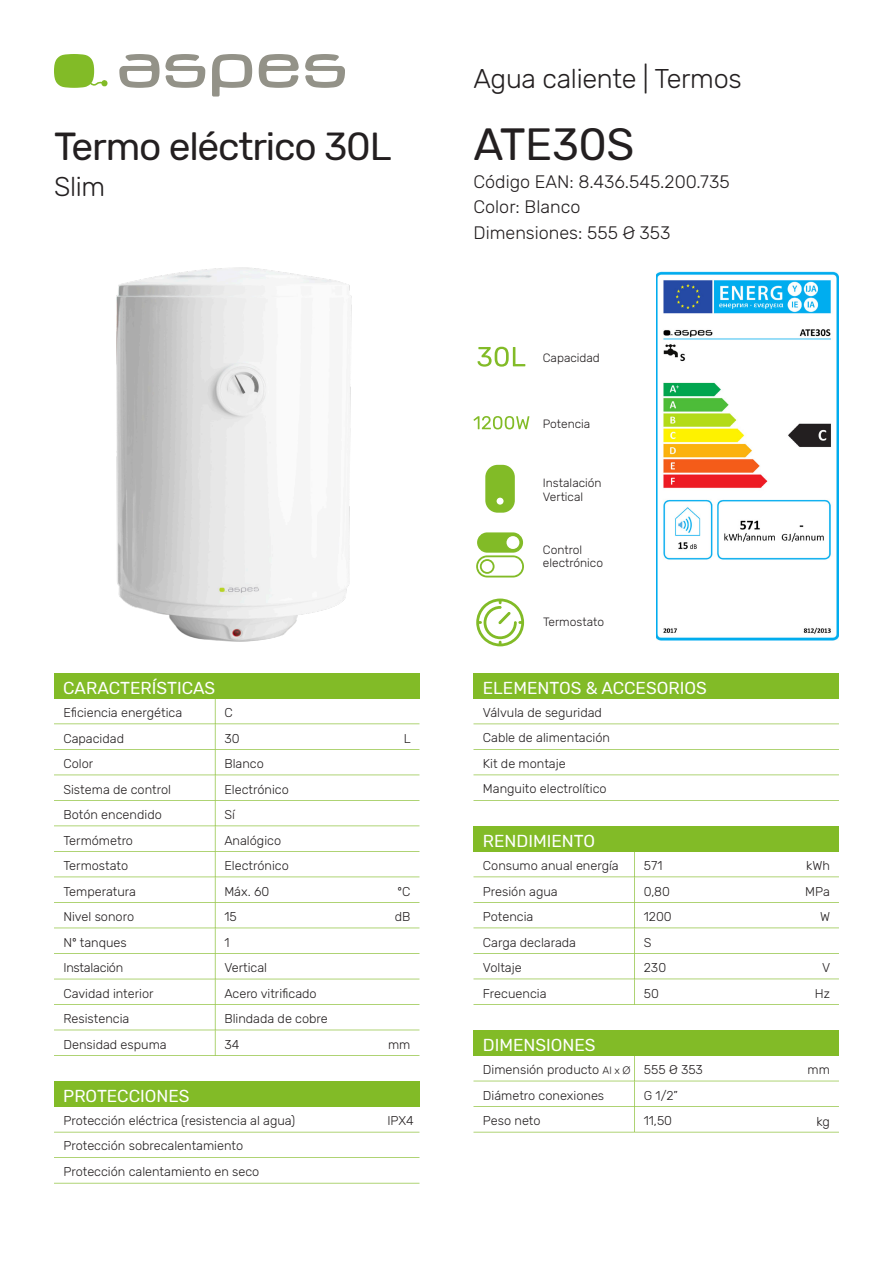
<style>
.page{position:relative;width:893px;height:1263px;background:#fff}
.page>*{position:absolute;margin:0;border:0;box-sizing:border-box;transform-origin:0 0}
.REFERENCIA{font:45px "Rubik";letter-spacing:-.01em;color:#231f20}
.FAMILIA{font:39px "Rubik";letter-spacing:-.03em;color:#231f20}
.SUB_TITULO{font:300 27px "Rubik";letter-spacing:-.01em;color:#231f20}
.TEXTO{font:300 18px "Rubik";color:#231f20}
.TITULO_TABLA{font:17.25px "Rubik";color:#fff}
.TEXTO_TABLA{font:300 12.75px "Rubik";color:#231f20}
.UNIDADES_TABLA{font:300 12.75px "Rubik";color:#231f20}
.TEXTO_TABLA-2{font:300 12.75px "Rubik";letter-spacing:-.02em;color:#231f20}
.INFO_ICONOS{font:300 12px "Rubik";color:#231f20}
.s1{font-size:10.5px}
.s2{font-family:"Arial Nova";font-size:10.5px}
</style>
<div class="page">
<svg style="left:212px;top:54px;width:40px;height:43px"></svg>
<svg style="left:305px;top:54px;width:40px;height:34px"></svg>
<svg style="left:259px;top:54px;width:40px;height:34px"></svg>
<svg style="left:119px;top:54px;width:86px;height:34px"></svg>
<svg style="left:54px;top:54px;width:54px;height:34px"></svg>
<img style="left:656px;top:271px;width:182px;height:370px">
<img style="left:116px;top:267px;width:236px;height:375px">
<svg style="left:473px;top:416px;width:56px;height:13px"></svg>
<svg style="left:477px;top:347px;width:48px;height:20px"></svg>
<svg style="left:485px;top:465px;width:30px;height:48px"></svg>
<svg style="left:476px;top:598px;width:48px;height:48px"></svg>
<svg style="left:476px;top:532px;width:48px;height:45px"></svg>
<div style="left:54px;top:673px;width:365px;height:26px;background:#82bb27"></div>
<div style="left:54px;top:1081px;width:365px;height:26px;background:#82bb27"></div>
<div style="left:473px;top:1030px;width:366px;height:26px;background:#82bb27"></div>
<div style="left:473px;top:673px;width:366px;height:26px;background:#82bb27"></div>
<svg style="left:473px;top:1056px;width:366px;height:76px"></svg>
<svg style="left:54px;top:699px;width:365px;height:357px"></svg>
<div style="left:473px;top:826px;width:366px;height:26px;background:#82bb27"></div>
<svg style="left:473px;top:852px;width:366px;height:153px"></svg>
<svg style="left:54px;top:1132px;width:365px;height:1px"></svg>
<svg style="left:54px;top:1157px;width:365px;height:1px"></svg>
<svg style="left:473px;top:724px;width:366px;height:1px"></svg>
<svg style="left:54px;top:1183px;width:365px;height:1px"></svg>
<svg style="left:473px;top:749px;width:366px;height:1px"></svg>
<svg style="left:473px;top:774px;width:366px;height:1px"></svg>
<svg style="left:473px;top:800px;width:366px;height:1px"></svg>
<p class="SUB_TITULO" style="left:473px;top:63px;width:270px">Agua caliente | Termos</p>
<p class="FAMILIA" style="left:54px;top:125px;width:339px">Termo eléctrico 30L</p>
<p class="REFERENCIA" style="left:473px;top:119px;width:162px">ATE30S</p>
<p class="TEXTO" style="left:473px;top:171px;width:258px">Código EAN: 8.436.545.200.735</p>
<p class="TEXTO" style="left:473px;top:197px;width:108px">Color: Blanco</p>
<p class="TEXTO" style="left:473px;top:222px;width:199px">Dimensiones: 555 Ø 353</p>
<p class="SUB_TITULO" style="left:54px;top:172px;width:53px">Slim</p>
<p class="INFO_ICONOS" style="left:543px;top:351px;width:59px">Capacidad</p>
<p class="INFO_ICONOS" style="left:543px;top:417px;width:49px">Potencia</p>
<p class="INFO_ICONOS" style="left:543px;top:477px;width:60px">Instalación</p>
<p class="INFO_ICONOS" style="left:543px;top:490px;width:42px">Vertical</p>
<p class="INFO_ICONOS" style="left:543px;top:543px;width:41px">Control</p>
<p class="INFO_ICONOS" style="left:543px;top:556px;width:62px">electrónico</p>
<p class="TITULO_TABLA" style="left:63px;top:678px;width:153px">CARACTERÍSTICAS</p>
<p class="TEXTO_TABLA" style="left:63px;top:705px;width:120px">Eficiencia energética</p>
<p class="TEXTO_TABLA" style="left:224px;top:705px;width:10px">C</p>
<p class="TEXTO_TABLA" style="left:63px;top:757px;width:31px">Color</p>
<p class="TEXTO_TABLA" style="left:224px;top:757px;width:41px">Blanco</p>
<p class="TEXTO_TABLA" style="left:63px;top:731px;width:62px">Capacidad</p>
<p class="TEXTO_TABLA" style="left:224px;top:731px;width:17px">30</p>
<p class="UNIDADES_TABLA" style="left:404px;top:731px;width:8px">L</p>
<p class="TEXTO_TABLA" style="left:63px;top:782px;width:109px">Sistema de control</p>
<p class="TEXTO_TABLA" style="left:224px;top:782px;width:66px">Electrónico</p>
<p class="TEXTO_TABLA" style="left:63px;top:807px;width:100px">Botón encendido</p>
<p class="TEXTO_TABLA" style="left:224px;top:807px;width:12px">Sí</p>
<p class="TEXTO_TABLA" style="left:63px;top:833px;width:71px">Termómetro</p>
<p class="TEXTO_TABLA" style="left:224px;top:833px;width:58px">Analógico</p>
<p class="TEXTO_TABLA" style="left:63px;top:858px;width:66px">Termostato</p>
<p class="TEXTO_TABLA" style="left:224px;top:858px;width:66px">Electrónico</p>
<p class="TEXTO_TABLA" style="left:63px;top:884px;width:74px">Temperatura</p>
<p class="TEXTO_TABLA" style="left:224px;top:884px;width:46px">Máx. 60</p>
<p class="UNIDADES_TABLA" style="left:397px;top:884px;width:14px">ºC</p>
<p class="TEXTO_TABLA" style="left:63px;top:910px;width:72px">Nivel sonoro</p>
<p class="TEXTO_TABLA" style="left:224px;top:910px;width:14px">15</p>
<p class="UNIDADES_TABLA" style="left:395px;top:910px;width:17px">dB</p>
<p class="TEXTO_TABLA" style="left:63px;top:935px;width:65px">Nº tanques</p>
<p class="TEXTO_TABLA" style="left:224px;top:935px;width:7px">1</p>
<p class="TEXTO_TABLA-2" style="left:63px;top:961px;width:61px">Instalación</p>
<p class="TEXTO_TABLA" style="left:224px;top:961px;width:44px">Vertical</p>
<p class="TEXTO_TABLA" style="left:63px;top:986px;width:92px">Cavidad interior</p>
<p class="TEXTO_TABLA" style="left:224px;top:986px;width:94px">Acero vitrificado</p>
<p class="TEXTO_TABLA" style="left:63px;top:1012px;width:68px">Resistencia</p>
<p class="TEXTO_TABLA" style="left:224px;top:1012px;width:105px">Blindada de cobre</p>
<p class="TEXTO_TABLA" style="left:63px;top:1037px;width:105px">Densidad espuma</p>
<p class="TEXTO_TABLA" style="left:224px;top:1037px;width:16px">34</p>
<p class="UNIDADES_TABLA" style="left:388px;top:1037px;width:24px">mm</p>
<p class="TITULO_TABLA" style="left:63px;top:1086px;width:128px">PROTECCIONES</p>
<p class="TEXTO_TABLA" style="left:63px;top:1113px;width:233px">Protección eléctrica (resistencia al agua)</p>
<p class="TEXTO_TABLA" style="left:387px;top:1113px;width:28px">IPX4</p>
<p class="TEXTO_TABLA" style="left:63px;top:1139px;width:181px">Protección sobrecalentamiento</p>
<p class="TEXTO_TABLA" style="left:63px;top:1164px;width:197px">Protección calentamiento en seco</p>
<p class="INFO_ICONOS" style="left:543px;top:616px;width:63px">Termostato</p>
<p class="TITULO_TABLA" style="left:483px;top:678px;width:225px">ELEMENTOS &amp; ACCESORIOS</p>
<p class="TEXTO_TABLA" style="left:483px;top:705px;width:121px">Válvula de seguridad</p>
<p class="TEXTO_TABLA" style="left:483px;top:730px;width:129px">Cable de alimentación</p>
<p class="TEXTO_TABLA" style="left:483px;top:756px;width:84px">Kit de montaje</p>
<p class="TEXTO_TABLA" style="left:483px;top:781px;width:125px">Manguito electrolítico</p>
<p class="TITULO_TABLA" style="left:483px;top:831px;width:114px">RENDIMIENTO</p>
<p class="TEXTO_TABLA" style="left:483px;top:858px;width:137px">Consumo anual energía</p>
<p class="TEXTO_TABLA" style="left:644px;top:858px;width:20px">571</p>
<p class="UNIDADES_TABLA" style="left:806px;top:858px;width:25px">kWh</p>
<p class="TEXTO_TABLA" style="left:483px;top:884px;width:76px">Presión agua</p>
<p class="TEXTO_TABLA" style="left:644px;top:884px;width:28px">0,80</p>
<p class="UNIDADES_TABLA" style="left:805px;top:884px;width:26px">MPa</p>
<p class="TEXTO_TABLA" style="left:483px;top:909px;width:52px">Potencia</p>
<p class="TEXTO_TABLA" style="left:644px;top:909px;width:29px">1200</p>
<p class="UNIDADES_TABLA" style="left:820px;top:909px;width:12px">W</p>
<p class="TEXTO_TABLA" style="left:483px;top:935px;width:95px">Carga declarada</p>
<p class="TEXTO_TABLA" style="left:644px;top:935px;width:9px">S</p>
<p class="TEXTO_TABLA" style="left:483px;top:986px;width:65px">Frecuencia</p>
<p class="TEXTO_TABLA" style="left:644px;top:986px;width:17px">50</p>
<p class="UNIDADES_TABLA" style="left:815px;top:986px;width:17px">Hz</p>
<p class="TEXTO_TABLA" style="left:483px;top:960px;width:40px">Voltaje</p>
<p class="TEXTO_TABLA" style="left:644px;top:960px;width:24px">230</p>
<p class="UNIDADES_TABLA" style="left:822px;top:960px;width:10px">V</p>
<p class="TITULO_TABLA" style="left:483px;top:1035px;width:114px">DIMENSIONES</p>
<p class="TEXTO_TABLA" style="left:483px;top:1063px;width:149px">Dimensión producto <span class="s1">Al x</span> <span class="s2">Ø</span></p>
<p class="TEXTO_TABLA" style="left:644px;top:1063px;width:61px">555 Ø 353</p>
<p class="UNIDADES_TABLA" style="left:807px;top:1063px;width:24px">mm</p>
<p class="TEXTO_TABLA" style="left:483px;top:1088px;width:123px">Diámetro conexiones</p>
<p class="TEXTO_TABLA" style="left:644px;top:1088px;width:36px">G 1/2”</p>
<p class="TEXTO_TABLA" style="left:483px;top:1114px;width:59px">Peso neto</p>
<p class="TEXTO_TABLA" style="left:644px;top:1114px;width:30px">11,50</p>
<p class="UNIDADES_TABLA" style="left:817px;top:1114px;width:15px">kg</p>
</div>
